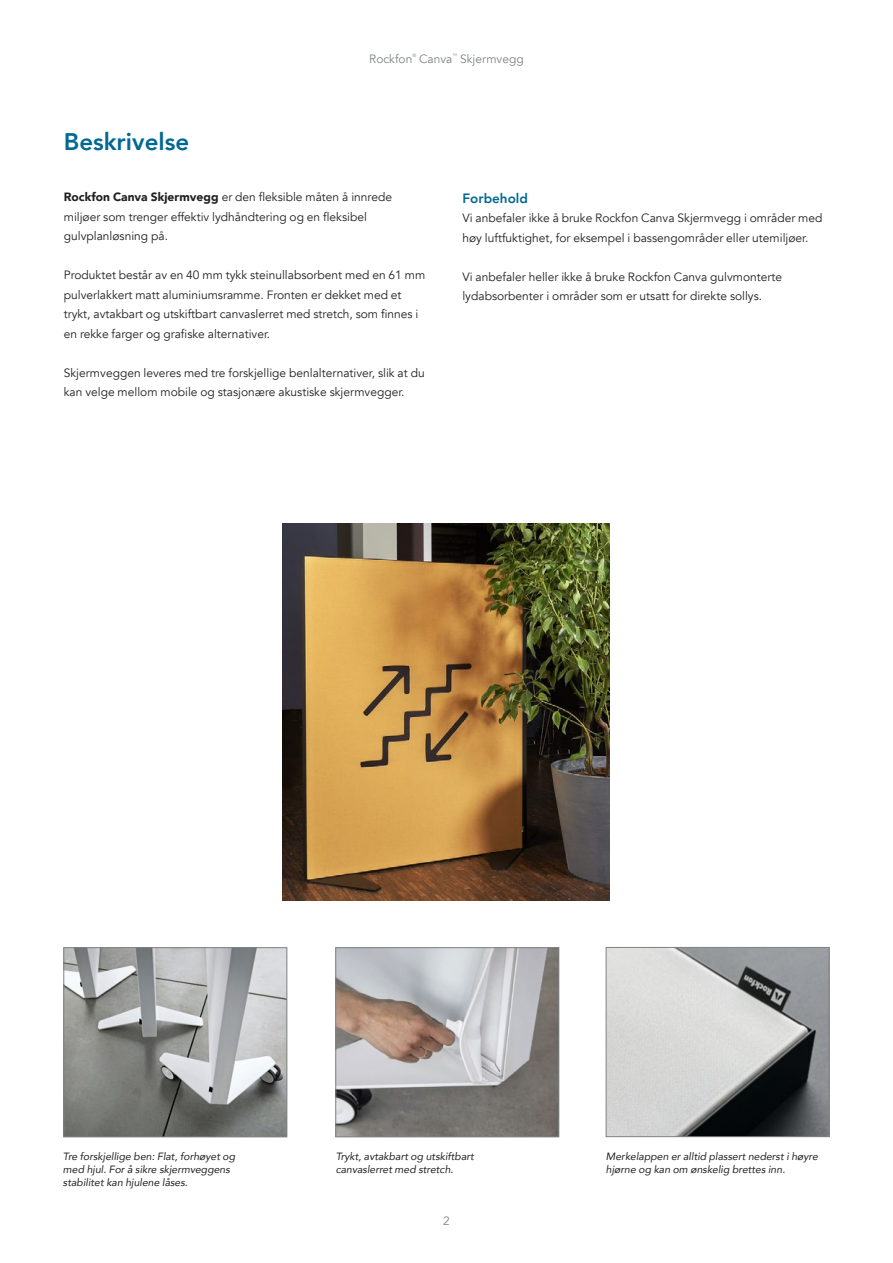
<style>
.page{position:relative;width:893px;height:1263px;background:#fff}
.page>*{position:absolute;margin:0;border:0;box-sizing:border-box;transform-origin:0 0}
.t1{font:800 24px "Avenir";color:#006893}
.t2{font:800 13.5px "Avenir";color:#006893}
.t3{font:12px/19.5px "Avenir";color:#231f20}
.t4{font:12px "Avenir";color:#808285}
.t5{font:italic 10.5px/12.6px "Avenir";color:#231f20}
.t6{font:4.8px "Avenir";color:#808285}
.s1{font-weight:900}
</style>
<div class="page">
<img style="left:338px;top:949px;width:219px;height:186px">
<div style="left:336px;top:947px;width:223px;height:190px;border:1px solid #808285"></div>
<img style="left:66px;top:949px;width:219px;height:186px">
<div style="left:64px;top:947px;width:223px;height:190px;border:1px solid #808285"></div>
<img style="left:283px;top:523px;width:326px;height:377px">
<img style="left:608px;top:949px;width:219px;height:186px">
<div style="left:606px;top:947px;width:223px;height:190px;border:1px solid #808285"></div>
<h1 class="t1" style="left:64px;top:123px;width:127px">Beskrivelse</h1>
<p class="t4" style="left:369px;top:52px;width:45px">Rockfon</p>
<p class="t6" style="left:412px;top:53px;width:5px">®</p>
<p class="t4" style="left:419px;top:52px;width:35px">Canva</p>
<p class="t6" style="left:452px;top:53px;width:6px">™</p>
<p class="t4" style="left:460px;top:52px;width:65px">Skjermvegg</p>
<p class="t3" style="left:64px;top:188px;width:330px"><span class="s1">Rockfon Canva Skjermvegg</span> er den fleksible måten å innrede miljøer som trenger effektiv lydhåndtering og en fleksibel gulvplanløsning på.</p>
<p class="t3" style="left:64px;top:266px;width:363px">Produktet består av en 40 mm tykk steinullabsorbent med en 61 mm pulverlakkert matt aluminiumsramme. Fronten er dekket med et trykt, avtakbart og utskiftbart canvaslerret med stretch, som finnes i en rekke farger og grafiske alternativer.</p>
<p class="t3" style="left:64px;top:363px;width:362px">Skjermveggen leveres med tre forskjellige benlalternativer, slik at du kan velge mellom mobile og stasjonære akustiske skjermvegger.</p>
<p class="t2" style="left:462px;top:188px;width:67px">Forbehold</p>
<p class="t3" style="left:462px;top:209px;width:362px">Vi anbefaler ikke å bruke Rockfon Canva Skjermvegg i områder med høy luftfuktighet, for eksempel i bassengområder eller utemiljøer.</p>
<p class="t3" style="left:462px;top:267px;width:321px">Vi anbefaler heller ikke å bruke Rockfon Canva gulvmonterte lydabsorbenter i områder som er utsatt for direkte sollys.</p>
<p class="t5" style="left:63px;top:1150px;width:174px">Tre forskjellige ben: Flat, forhøyet og med hjul. For å sikre skjermveggens stabilitet kan hjulene låses.</p>
<p class="t5" style="left:606px;top:1150px;width:213px">Merkelappen er alltid plassert nederst i høyre hjørne og kan om ønskelig brettes inn.</p>
<p class="t5" style="left:336px;top:1150px;width:140px">Trykt, avtakbart og utskiftbart canvaslerret med stretch.</p>
<p class="t4" style="left:443px;top:1213px;width:8px">2</p>
</div>
